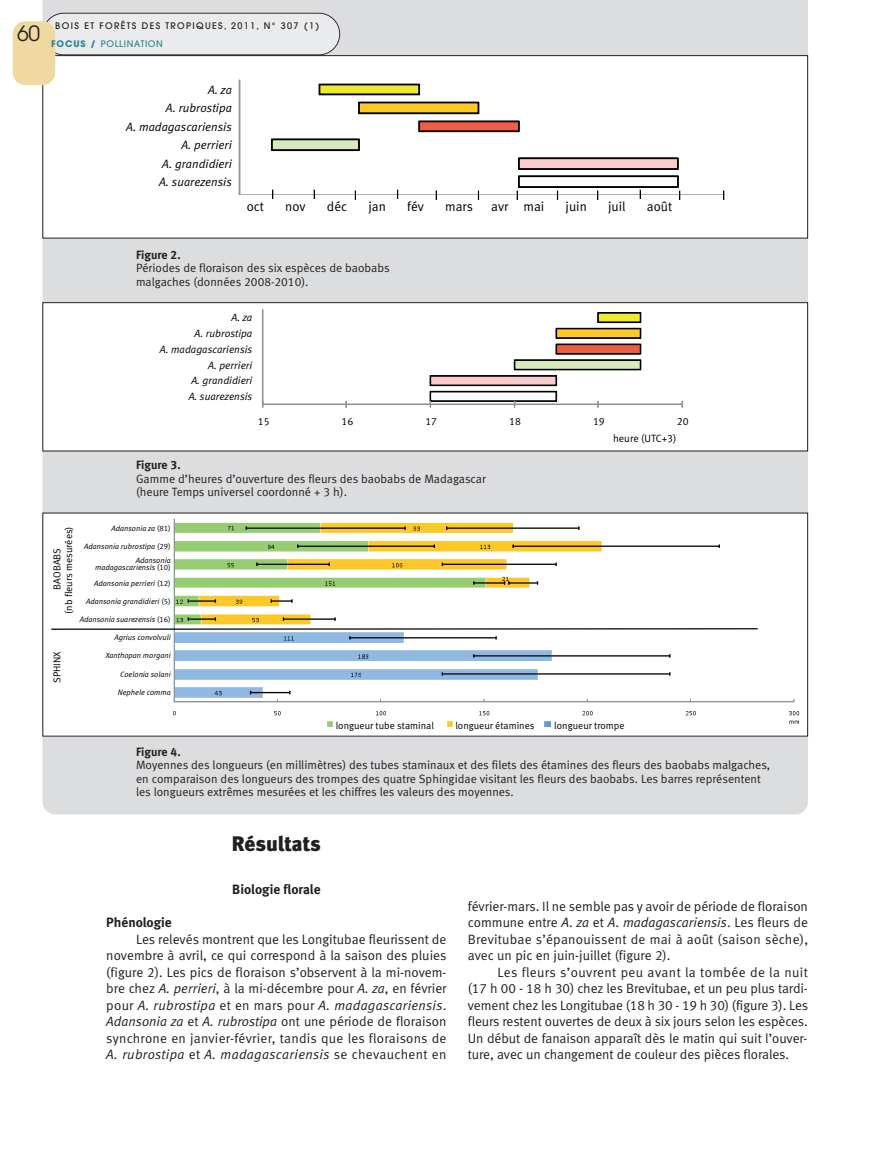
<style>
.page{position:relative;width:893px;height:1149px;background:#fff}
.page>*{position:absolute;margin:0;border:0;box-sizing:border-box;transform-origin:0 0}
.t1{font:21px "Meta Black LF";letter-spacing:-.005em;color:#231f20}
.t2{font:21px "Avant Garde";color:#231f20}
.t3{font:13.5px/16.5px "Meta Normal LF";color:#231f20;text-align:justify}
.t4{font:13.5px "Meta Bold LF";color:#231f20}
.t5{font:13.2px "Meta Normal LF";color:#000}
.t6{font:12px/13.5px "Meta Normal LF";color:#231f20}
.t7{font:italic 12px "Meta Normal LF";color:#000}
.t8{font:12px "Meta Bold LF";color:#231f20}
.t9{font:italic 10.5px "Meta Normal LF";color:#000}
.t10{font:10.5px "Meta Normal LF";color:#000}
.t11{font:10.05px/11.4px "Meta Normal LF";color:#000;text-align:center}
.t12{font:500 9px/18px "Avant Garde";letter-spacing:.15em;color:#231f20}
.t13{font:italic 7.8px/6.6px "Meta Normal LF";color:#000;text-align:right}
.s1{font-weight:700;color:#2c8993}
.s2{color:#2c8993}
.s3{font-style:normal}
.s4{font-style:italic}
</style>
<div class="page">
<div style="left:43px;top:0;width:765px;height:814px;background:#dcdddf"></div>
<div style="left:43px;top:302px;width:765px;height:149px;background:#fff"></div>
<svg style="left:262px;top:309px;width:421px;height:98px"></svg>
<div style="left:43px;top:302px;width:765px;height:149px;border:1px solid #231f20"></div>
<div style="left:43px;top:513px;width:765px;height:223px;background:#fff"></div>
<svg style="left:274px;top:711px;width:7px;height:4px"></svg>
<svg style="left:376px;top:711px;width:10px;height:4px"></svg>
<svg style="left:479px;top:711px;width:10px;height:4px"></svg>
<svg style="left:582px;top:711px;width:11px;height:4px"></svg>
<svg style="left:686px;top:711px;width:10px;height:4px"></svg>
<svg style="left:327px;top:721px;width:6px;height:6px"></svg>
<svg style="left:447px;top:721px;width:6px;height:6px"></svg>
<svg style="left:51px;top:518px;width:744px;height:184px"></svg>
<svg style="left:544px;top:721px;width:7px;height:6px"></svg>
<svg style="left:789px;top:711px;width:10px;height:12px"></svg>
<div style="left:43px;top:56px;width:765px;height:182px;background:#fff"></div>
<svg style="left:239px;top:80px;width:486px;height:120px"></svg>
<div style="left:43px;top:55px;width:765px;height:183px;border:1px solid #231f20"></div>
<svg style="left:43px;top:13px;width:297px;height:42px;background:#e2e3e4"></svg>
<div style="left:13px;top:21px;width:42px;height:64px;background:#f0d9a0;border-radius:13px"></div>
<h1 class="t2" style="left:17px;top:26px;width:25px">60</h1>
<p class="t12" style="left:51px;top:18px;width:270px;text-indent:4px">BOIS ET FORÊTS DES TROPIQUES, 2011, N° 307 (1)<br><span class="s1">FOCUS /</span> <span class="s2">POLLINATION</span></p>
<p class="t7" style="left:208px;top:85px;width:25px">A. za</p>
<p class="t7" style="left:166px;top:104px;width:67px">A. rubrostipa</p>
<p class="t7" style="left:126px;top:122px;width:107px">A. madagascariensis</p>
<p class="t7" style="left:182px;top:141px;width:52px">A. perrieri</p>
<p class="t7" style="left:162px;top:160px;width:71px">A. grandidieri</p>
<p class="t7" style="left:159px;top:178px;width:74px">A. suarezensis</p>
<p class="t5" style="left:247px;top:202px;width:19px">oct</p>
<p class="t5" style="left:285px;top:202px;width:22px">nov</p>
<p class="t5" style="left:327px;top:202px;width:22px">déc</p>
<p class="t5" style="left:368px;top:202px;width:19px">jan</p>
<p class="t5" style="left:407px;top:202px;width:18px">fév</p>
<p class="t5" style="left:445px;top:202px;width:29px">mars</p>
<p class="t5" style="left:491px;top:202px;width:55px">avr mai</p>
<p class="t5" style="left:566px;top:202px;width:23px">juin</p>
<p class="t5" style="left:608px;top:202px;width:19px">juil</p>
<p class="t5" style="left:647px;top:202px;width:27px">août</p>
<p class="t8" style="left:136px;top:250px;width:46px">Figure 2.</p>
<p class="t6" style="left:136px;top:262px;width:255px">Périodes de floraison des six espèces de baobabs malgaches (données 2008-2010).</p>
<p class="t9" style="left:231px;top:314px;width:22px">A. za</p>
<p class="t9" style="left:195px;top:329px;width:59px">A. rubrostipa</p>
<p class="t9" style="left:160px;top:345px;width:94px">A. madagascariensis</p>
<p class="t9" style="left:208px;top:361px;width:46px">A. perrieri</p>
<p class="t9" style="left:191px;top:377px;width:62px">A. grandidieri</p>
<p class="t9" style="left:189px;top:393px;width:65px">A. suarezensis</p>
<p class="t10" style="left:258px;top:417px;width:13px">15</p>
<p class="t10" style="left:342px;top:417px;width:13px">16</p>
<p class="t10" style="left:425px;top:417px;width:13px">17</p>
<p class="t10" style="left:509px;top:417px;width:13px">18</p>
<p class="t10" style="left:593px;top:417px;width:13px">19</p>
<p class="t10" style="left:677px;top:417px;width:13px">20</p>
<p class="t8" style="left:136px;top:460px;width:46px">Figure 3.</p>
<p class="t6" style="left:136px;top:472px;width:351px">Gamme d’heures d’ouverture des fleurs des baobabs de Madagascar (heure Temps universel coordonné + 3 h).</p>
<p class="t11" style="left:52px;top:613px;width:89px;rotate:-90deg">BAOBABS<br>(nb fleurs mesurées)</p>
<p class="t13" style="left:111px;top:525px;width:61px">Adansonia za <span class="s3">(81)</span></p>
<p class="t13" style="left:84px;top:543px;width:88px">Adansonia rubrostipa <span class="s3">(29)</span></p>
<p class="t13" style="left:95px;top:557px;width:77px">Adansonia madagascariensis <span class="s3">(10)</span></p>
<p class="t13" style="left:94px;top:580px;width:78px">Adansonia perrieri <span class="s3">(12)</span></p>
<p class="t13" style="left:86px;top:598px;width:86px">Adansonia grandidieri <span class="s3">(5)</span></p>
<p class="t13" style="left:80px;top:616px;width:92px">Adansonia suarezensis <span class="s3">(16)</span></p>
<p class="t11" style="left:52px;top:683px;width:33px;rotate:-90deg">SPHINX</p>
<p class="t13" style="left:114px;top:634px;width:58px">Agrius convolvuli</p>
<p class="t13" style="left:106px;top:653px;width:66px">Xanthopan morgani</p>
<p class="t13" style="left:120px;top:671px;width:52px">Coelonia solani</p>
<p class="t13" style="left:118px;top:689px;width:54px">Nephele comma</p>
<p class="t10" style="left:613px;top:435px;width:65px">heure (UTC+3)</p>
<p class="t11" style="left:336px;top:720px;width:100px">longueur tube staminal</p>
<p class="t11" style="left:455px;top:720px;width:81px">longueur étamines</p>
<p class="t11" style="left:554px;top:720px;width:72px">longueur trompe</p>
<p class="t8" style="left:136px;top:747px;width:46px">Figure 4.</p>
<p class="t6" style="left:136px;top:759px;width:636px">Moyennes des longueurs (en millimètres) des tubes staminaux et des filets des étamines des fleurs des baobabs malgaches, en comparaison des longueurs des trompes des quatre Sphingidae visitant les fleurs des baobabs. Les barres représentent les longueurs extrêmes mesurées et les chiffres les valeurs des moyennes.</p>
<h1 class="t1" style="left:232px;top:836px;width:90px">Résultats</h1>
<p class="t4" style="left:232px;top:884px;width:90px">Biologie florale</p>
<p class="t4" style="left:106px;top:917px;width:67px">Phénologie</p>
<p class="t3" style="left:106px;top:931px;width:342px;text-indent:30px">Les relevés montrent que les Longitubae fleurissent de novembre à avril, ce qui correspond à la saison des pluies (figure 2). Les pics de floraison s’observent à la mi-novem&shy;bre chez <span class="s4">A. perrieri</span>, à la mi-décembre pour <span class="s4">A. za</span>, en février pour <span class="s4">A. rubrostipa</span> et en mars pour <span class="s4">A. madagascariensis</span>.<br><span class="s4">Adansonia za</span> et <span class="s4">A. rubrostipa</span> ont une période de floraison synchrone en janvier-février, tandis que les floraisons de <span class="s4">A. rubrostipa</span> et <span class="s4">A. madagascariensis</span> se chevauchent en</p>
<p class="t3" style="left:468px;top:898px;width:342px">février-mars. Il ne semble pas y avoir de période de floraison commune entre <span class="s4">A</span>. <span class="s4">za</span> et <span class="s4">A</span>. <span class="s4">madagascariensis</span>. Les fleurs de Brevitubae s’épanouissent de mai à août (saison sèche), avec un pic en juin-juillet (figure 2).</p>
<p class="t3" style="left:468px;top:964px;width:342px;text-indent:30px">Les fleurs s’ouvrent peu avant la tombée de la nuit (17 h 00 - 18 h 30) chez les Brevitubae, et un peu plus tardi&shy;vement chez les Longitubae (18 h 30 - 19 h 30) (figure 3). Les fleurs restent ouvertes de deux à six jours selon les espèces.<br>Un début de fanaison apparaît dès le matin qui suit l’ouver&shy;ture, avec un changement de couleur des pièces florales.</p>
</div>
